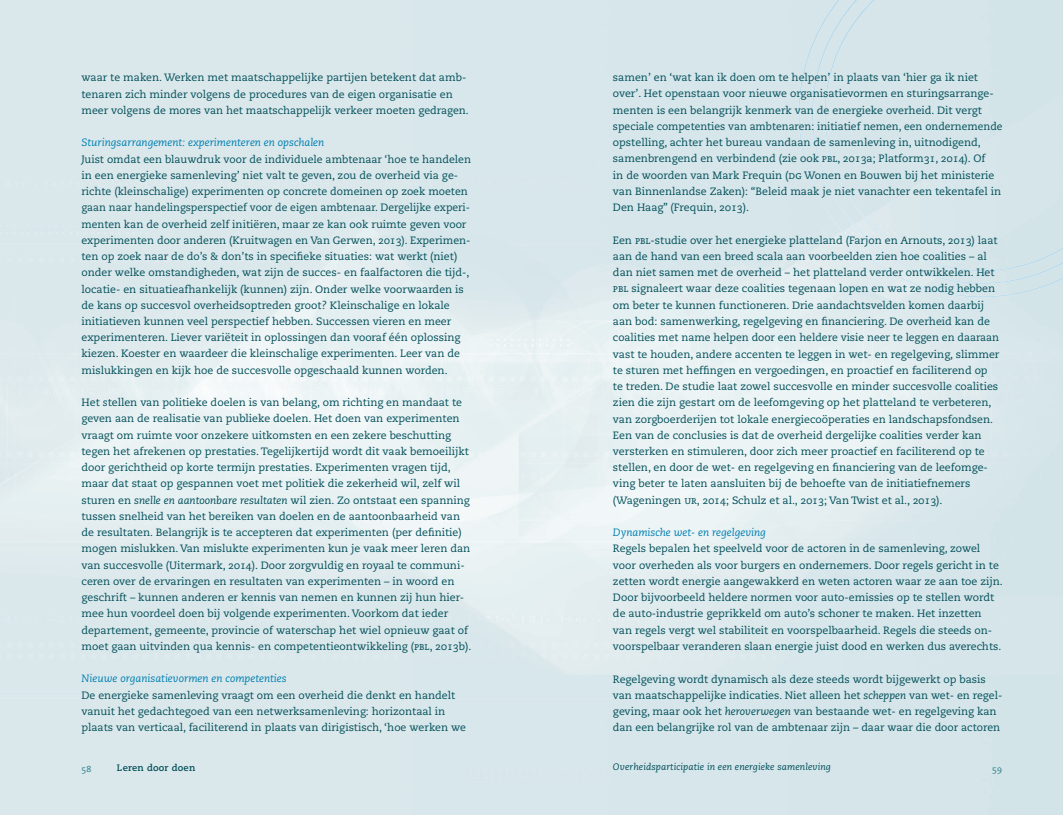
<style>
.page{position:relative;width:1063px;height:815px;background:#fff}
.page>*{position:absolute;margin:0;border:0;box-sizing:border-box;transform-origin:0 0}
.t1{font:10.62px/16.2px "Caecilia Roman Os F";color:#004e59}
.t2{font:10.62px "Caecilia Italic Os F";color:#007fb2}
.t3{font:9.38px "Caecilia Italic Os F";letter-spacing:.01em;color:#004e59}
.t4{font:9.38px "Caecilia Bold Os F";letter-spacing:.02em;color:#004e59}
.t5{font:8.75px "Caecilia Roman Os F";color:#227d89}
.s1{font-family:"Caecilia Italic Os F"}
.s2{font-family:"Caecilia Roman SC"}
</style>
<div class="page">
<img style="left:798px;top:0;width:265px;height:297px">
<p class="t1" style="left:81px;top:70px;width:389px">waar te maken. Werken met maatschappelijke partijen betekent dat amb&shy;tenaren zich minder volgens de procedures van de eigen organisatie en meer volgens de mores van het maatschappelijk verkeer moeten gedragen.</p>
<p class="t2" style="left:81px;top:137px;width:244px">Sturingsarrangement: experimenteren en opschalen</p>
<p class="t1" style="left:81px;top:151px;width:391px">Juist omdat een blauwdruk voor de individuele ambtenaar ‘hoe te handelen in een energieke samenleving’ niet valt te geven, zou de overheid via ge&shy;richte (kleinschalige) experimenten op concrete domeinen op zoek moeten gaan naar handelingsperspectief voor de eigen ambtenaar. Dergelijke experi&shy;menten kan de overheid zelf initiëren, maar ze kan ook ruimte geven voor experimenten door anderen (Kruitwagen en Van Gerwen, 2013). Experimen&shy;ten op zoek naar de do’s &amp; don’ts in specifieke situaties: wat werkt (niet) onder welke omstandigheden, wat zijn de succes- en faalfactoren die tijd-, locatie- en situatieafhankelijk (kunnen) zijn. Onder welke voorwaarden is de kans op succesvol overheidsoptreden groot? Kleinschalige en lokale initiatieven kunnen veel perspectief hebben. Successen vieren en meer experimenteren. Liever variëteit in oplossingen dan vooraf één oplossing kiezen. Koester en waardeer die kleinschalige experimenten. Leer van de mislukkingen en kijk hoe de succesvolle opgeschaald kunnen worden.</p>
<p class="t1" style="left:81px;top:395px;width:391px">Het <span class="s1">s</span>tellen van politieke doelen is van belang, om richting en mandaat te geven aan de realisatie van publieke doelen. Het doen van experimenten vraagt om ruimte voor onzekere uitkomsten en een zekere beschutting tegen het afrekenen op prestaties. Tegelijkertijd wordt dit vaak bemoeilijkt door gerichtheid op korte termijn prestaties. Experimenten vragen tijd, maar dat staat op gespannen voet met politiek die zekerheid wil, zelf wil sturen en <span class="s1">snelle en aantoonbare resultaten</span> wil zien. Zo ontstaat een spanning tussen snelheid van het bereiken van doelen en de aantoonbaarheid van de resultaten. Belangrijk is te accepteren dat experimenten (per definitie) mogen mislukken. Van mislukte experimenten kun je vaak meer leren dan van succesvolle (Uitermark, 2014). Door zorgvuldig en royaal te communi&shy;ceren over de ervaringen en resultaten van experimenten – in woord en geschrift – kunnen anderen er kennis van nemen en kunnen zij hun hier&shy;mee hun voordeel doen bij volgende experimenten. Voorkom dat ieder departement, gemeente, provincie of waterschap het wiel opnieuw gaat of moet gaan uitvinden qua kennis- en competentieontwikkeling (<span class="s2">pbl</span>, 2013b).</p>
<p class="t2" style="left:81px;top:673px;width:207px">Nieuwe organisatievormen en competenties</p>
<p class="t1" style="left:81px;top:687px;width:386px">De energieke samenleving vraagt om een overheid die denkt en handelt vanuit het gedachtegoed van een netwerksamenleving: horizontaal in plaats van verticaal, faciliterend in plaats van dirigistisch, ‘hoe werken we</p>
<p class="t1" style="left:613px;top:70px;width:391px">samen’ en ‘wat kan ik doen om te helpen’ in plaats van ‘hier ga ik niet over’. Het openstaan voor nieuwe organisatievormen en sturingsarrange&shy;menten is een belangrijk kenmerk van de energieke overheid. Dit vergt speciale competenties van ambtenaren: initiatief nemen, een ondernemende opstelling, achter het bureau vandaan de samenleving in, uitnodigend, samenbrengend en verbindend (zie ook <span class="s2">pbl</span>, 2013a; Platform31, 2014). Of<br>in de woorden van Mark Frequin (<span class="s2">dg</span> Wonen en Bouwen bij het ministerie van Binnenlandse Zaken): “Beleid maak je niet vanachter een tekentafel in Den Haag” (Frequin, 2013).</p>
<p class="t1" style="left:613px;top:232px;width:388px">Een <span class="s2">pbl</span>-studie over het energieke platteland (Farjon en Arnouts, 2013) laat aan de hand van een breed scala aan voorbeelden zien hoe coalities – al dan niet samen met de overheid – het platteland verder ontwikkelen. Het <span class="s2">pbl</span> signaleert waar deze coalities tegenaan lopen en wat ze nodig hebben om beter te kunnen functioneren. Drie aandachtsvelden komen daarbij aan bod: samenwerking, regelgeving en financiering. De overheid kan de coalities met name helpen door een heldere visie neer te leggen en daaraan vast te houden, andere accenten te leggen in wet- en regelgeving, slimmer te sturen met heffingen en vergoedingen, en proactief en faciliterend op te treden. De studie laat zowel succesvolle en minder succesvolle coalities zien die zijn gestart om de leefomgeving op het platteland te verbeteren, van zorgboerderijen tot lokale energiecoöperaties en landschapsfondsen.<br>Een van de conclusies is dat de overheid dergelijke coalities verder kan versterken en stimuleren, door zich meer proactief en faciliterend op te stellen, en door de wet- en regelgeving en financiering van de leefomge&shy;ving beter te laten aansluiten bij de behoefte van de initiatiefnemers (Wageningen <span class="s2">ur</span>, 2014; Schulz et al., 2013; Van Twist et al., 2013).</p>
<p class="t2" style="left:613px;top:526px;width:155px">Dynamische wet- en regelgeving</p>
<p class="t1" style="left:613px;top:541px;width:391px">Regels bepalen het speelveld voor de actoren in de samenleving, zowel voor overheden als voor burgers en ondernemers. Door regels gericht in te zetten wordt energie aangewakkerd en weten actoren waar ze aan toe zijn.<br>Door bijvoorbeeld heldere normen voor auto-emissies op te stellen wordt de auto-industrie geprikkeld om auto’s schoner te maken. Het inzetten van regels vergt wel stabiliteit en voorspelbaarheid. Regels die steeds on&shy;voorspelbaar veranderen slaan energie juist dood en werken dus averechts.</p>
<p class="t1" style="left:613px;top:671px;width:391px">Regelgeving wordt dynamisch als deze steeds wordt bijgewerkt op basis van maatschappelijke indicaties. Niet alleen het <span class="s1">scheppen</span> van wet- en regel&shy;geving, maar ook het <span class="s1">heroverwegen</span> van bestaande wet- en regelgeving kan dan een belangrijke rol van de ambtenaar zijn – daar waar die door actoren</p>
<p class="t5" style="left:81px;top:764px;width:11px">58</p>
<p class="t4" style="left:117px;top:762px;width:80px">Leren door doen</p>
<p class="t3" style="left:613px;top:762px;width:220px">Overheidsparticipatie in een energieke samenleving</p>
<p class="t5" style="left:992px;top:764px;width:11px">59</p>
</div>
